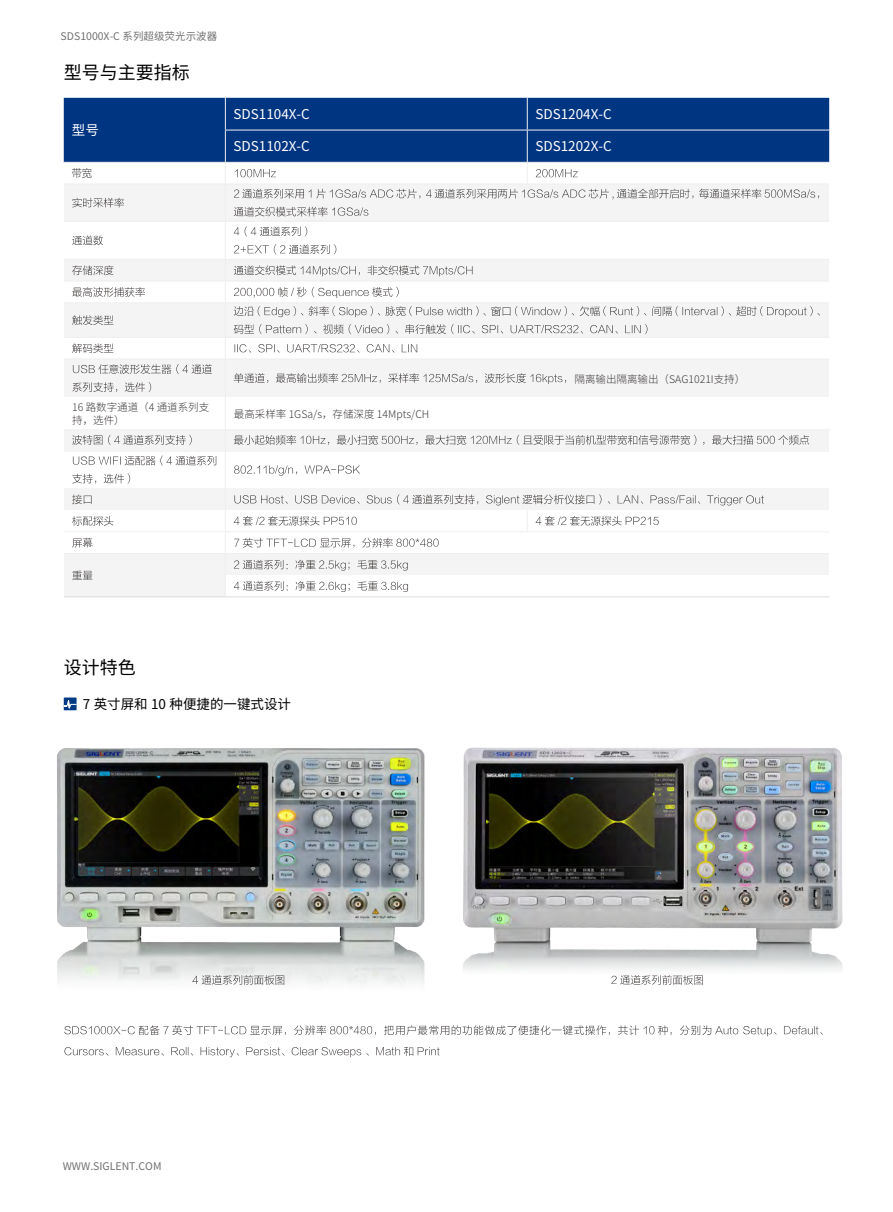
<style>
.page{position:relative;width:893px;height:1212px;background:#fff}
.page>*{position:absolute;margin:0;border:0;box-sizing:border-box;transform-origin:0 0}
.t1{font:18px "Source Han Sans CN";color:#000}
.t2{font:13.5px "Source Han Sans CN";color:#fff}
.t3{font:13.5px "Source Han Sans CN";color:#000}
.t4{font:11.25px "Alibaba Pu Hui Ti L";color:#000}
.t5{font:300 10.5px/12.6px "Source Han Sans CN";color:#3e3a39}
.t6{font:10.5px "Source Han Sans CN";color:#727171}
</style>
<div class="page">
<img style="left:479px;top:747px;width:364px;height:224px">
<svg style="left:64px;top:1025px;width:759px;height:11px"></svg>
<svg style="left:64px;top:1047px;width:376px;height:10px"></svg>
<div style="left:64px;top:98px;width:765px;height:64px;background:#003582"></div>
<div style="left:225px;top:553px;width:604px;height:22px;background:#f4f4f4"></div>
<div style="left:64px;top:553px;width:161px;height:44px;background:#f4f4f4"></div>
<div style="left:527px;top:488px;width:302px;height:22px;background:#f4f4f4"></div>
<div style="left:225px;top:488px;width:302px;height:22px;background:#f4f4f4"></div>
<div style="left:64px;top:488px;width:161px;height:22px;background:#f4f4f4"></div>
<div style="left:225px;top:430px;width:604px;height:21px;background:#f4f4f4"></div>
<div style="left:64px;top:430px;width:161px;height:21px;background:#f4f4f4"></div>
<div style="left:225px;top:359px;width:604px;height:38px;background:#f4f4f4"></div>
<div style="left:64px;top:359px;width:161px;height:38px;background:#f4f4f4"></div>
<div style="left:225px;top:303px;width:604px;height:34px;background:#f4f4f4"></div>
<div style="left:64px;top:303px;width:161px;height:34px;background:#f4f4f4"></div>
<div style="left:225px;top:259px;width:604px;height:22px;background:#f4f4f4"></div>
<div style="left:64px;top:259px;width:161px;height:22px;background:#f4f4f4"></div>
<div style="left:225px;top:184px;width:604px;height:37px;background:#f4f4f4"></div>
<div style="left:64px;top:184px;width:161px;height:37px;background:#f4f4f4"></div>
<hr style="left:225px;top:98px;width:1px;height:32px;background:#efefef">
<hr style="left:527px;top:98px;width:1px;height:32px;background:#efefef">
<hr style="left:225px;top:130px;width:302px;height:1px;background:#efefef">
<hr style="left:225px;top:130px;width:1px;height:32px;background:#efefef">
<hr style="left:527px;top:130px;width:302px;height:1px;background:#efefef">
<hr style="left:527px;top:130px;width:1px;height:32px;background:#efefef">
<hr style="left:64px;top:162px;width:161px;height:1px;background:#efefef">
<hr style="left:225px;top:162px;width:302px;height:1px;background:#efefef">
<svg style="left:225px;top:163px;width:1px;height:21px"></svg>
<hr style="left:527px;top:162px;width:302px;height:1px;background:#efefef">
<hr style="left:64px;top:184px;width:161px;height:1px;background:#efefef">
<hr style="left:225px;top:184px;width:302px;height:1px;background:#efefef">
<hr style="left:225px;top:184px;width:1px;height:37px;background:#efefef">
<hr style="left:527px;top:184px;width:302px;height:1px;background:#efefef">
<hr style="left:64px;top:221px;width:161px;height:1px;background:#efefef">
<hr style="left:225px;top:221px;width:302px;height:1px;background:#efefef">
<hr style="left:225px;top:221px;width:1px;height:38px;background:#efefef">
<hr style="left:527px;top:221px;width:302px;height:1px;background:#efefef">
<hr style="left:64px;top:259px;width:161px;height:1px;background:#efefef">
<hr style="left:225px;top:259px;width:302px;height:1px;background:#efefef">
<hr style="left:527px;top:259px;width:302px;height:1px;background:#efefef">
<hr style="left:64px;top:281px;width:161px;height:1px;background:#efefef">
<hr style="left:225px;top:281px;width:302px;height:1px;background:#efefef">
<svg style="left:225px;top:282px;width:1px;height:20px"></svg>
<hr style="left:527px;top:281px;width:302px;height:1px;background:#efefef">
<hr style="left:64px;top:302px;width:161px;height:1px;background:#efefef">
<hr style="left:225px;top:302px;width:302px;height:1px;background:#efefef">
<hr style="left:225px;top:303px;width:1px;height:34px;background:#efefef">
<hr style="left:527px;top:302px;width:302px;height:1px;background:#efefef">
<hr style="left:64px;top:337px;width:161px;height:1px;background:#efefef">
<hr style="left:225px;top:337px;width:302px;height:1px;background:#efefef">
<svg style="left:225px;top:338px;width:1px;height:21px"></svg>
<hr style="left:527px;top:337px;width:302px;height:1px;background:#efefef">
<hr style="left:64px;top:359px;width:161px;height:1px;background:#efefef">
<hr style="left:225px;top:359px;width:302px;height:1px;background:#efefef">
<hr style="left:225px;top:359px;width:1px;height:38px;background:#efefef">
<hr style="left:527px;top:359px;width:302px;height:1px;background:#efefef">
<hr style="left:225px;top:397px;width:1px;height:38px;background:#efefef">
<hr style="left:225px;top:451px;width:1px;height:37px;background:#efefef">
<hr style="left:64px;top:531px;width:161px;height:1px;background:#efefef">
<hr style="left:225px;top:531px;width:302px;height:1px;background:#efefef">
<hr style="left:527px;top:531px;width:302px;height:1px;background:#efefef">
<hr style="left:64px;top:553px;width:161px;height:1px;background:#efefef">
<hr style="left:225px;top:553px;width:302px;height:1px;background:#efefef">
<hr style="left:527px;top:553px;width:302px;height:1px;background:#efefef">
<svg style="left:225px;top:510px;width:1px;height:86px"></svg>
<hr style="left:64px;top:596px;width:161px;height:1px;background:#dcdddd">
<hr style="left:225px;top:596px;width:302px;height:1px;background:#dcdddd">
<hr style="left:64px;top:429px;width:767px;height:1px;background:#efefef">
<hr style="left:527px;top:596px;width:302px;height:1px;background:#dcdddd">
<svg style="left:72px;top:198px;width:52px;height:9px"></svg>
<svg style="left:234px;top:163px;width:585px;height:36px"></svg>
<svg style="left:234px;top:207px;width:134px;height:9px"></svg>
<svg style="left:72px;top:235px;width:31px;height:10px"></svg>
<svg style="left:234px;top:226px;width:73px;height:10px"></svg>
<svg style="left:234px;top:244px;width:102px;height:10px"></svg>
<svg style="left:72px;top:265px;width:41px;height:10px"></svg>
<svg style="left:234px;top:265px;width:238px;height:11px"></svg>
<svg style="left:72px;top:287px;width:73px;height:10px"></svg>
<svg style="left:234px;top:287px;width:165px;height:11px"></svg>
<svg style="left:72px;top:315px;width:41px;height:10px"></svg>
<svg style="left:234px;top:306px;width:586px;height:11px"></svg>
<svg style="left:234px;top:324px;width:413px;height:10px"></svg>
<svg style="left:72px;top:343px;width:41px;height:10px"></svg>
<svg style="left:235px;top:344px;width:182px;height:9px"></svg>
<svg style="left:73px;top:364px;width:139px;height:10px"></svg>
<svg style="left:72px;top:382px;width:79px;height:10px"></svg>
<svg style="left:234px;top:373px;width:332px;height:11px"></svg>
<svg style="left:72px;top:435px;width:120px;height:10px"></svg>
<svg style="left:234px;top:435px;width:575px;height:10px"></svg>
<svg style="left:73px;top:455px;width:143px;height:11px"></svg>
<svg style="left:72px;top:473px;width:58px;height:11px"></svg>
<svg style="left:234px;top:465px;width:126px;height:11px"></svg>
<svg style="left:72px;top:494px;width:20px;height:10px"></svg>
<svg style="left:72px;top:516px;width:41px;height:10px"></svg>
<svg style="left:234px;top:494px;width:530px;height:37px"></svg>
<svg style="left:72px;top:538px;width:21px;height:10px"></svg>
<svg style="left:234px;top:538px;width:205px;height:10px"></svg>
<svg style="left:72px;top:571px;width:21px;height:9px"></svg>
<svg style="left:234px;top:560px;width:174px;height:11px"></svg>
<svg style="left:234px;top:581px;width:174px;height:11px"></svg>
<img style="left:57px;top:697px;width:422px;height:288px">
<svg style="left:192px;top:975px;width:92px;height:10px"></svg>
<svg style="left:611px;top:975px;width:92px;height:10px"></svg>
<p class="t6" style="left:61px;top:30px;width:158px">SDS1000X-C 系列超级荧光示波器</p>
<h1 class="t1" style="left:64px;top:63px;width:127px">型号与主要指标</h1>
<p class="t2" style="left:72px;top:122px;width:28px">型号</p>
<p class="t4" style="left:71px;top:165px;width:23px">带宽</p>
<p class="t2" style="left:233px;top:106px;width:78px">SDS1104X-C</p>
<p class="t2" style="left:535px;top:106px;width:78px">SDS1204X-C</p>
<p class="t2" style="left:233px;top:138px;width:78px">SDS1102X-C</p>
<p class="t2" style="left:535px;top:138px;width:78px">SDS1202X-C</p>
<p class="t5" style="left:575px;top:373px;width:172px">隔离输出隔离输出（SAG1021I支持）</p>
<p class="t5" style="left:72px;top:401px;width:139px">16 路数字通道（4 通道系列支持，选件）</p>
<p class="t5" style="left:234px;top:408px;width:197px">最高采样率 1GSa/s，存储深度 14Mpts/CH</p>
<h1 class="t1" style="left:64px;top:657px;width:73px">设计特色</h1>
<p class="t3" style="left:83px;top:696px;width:210px">7 英寸屏和 10 种便捷的一键式设计</p>
<p class="t6" style="left:63px;top:1160px;width:100px">WWW.SIGLENT.COM</p>
</div>
